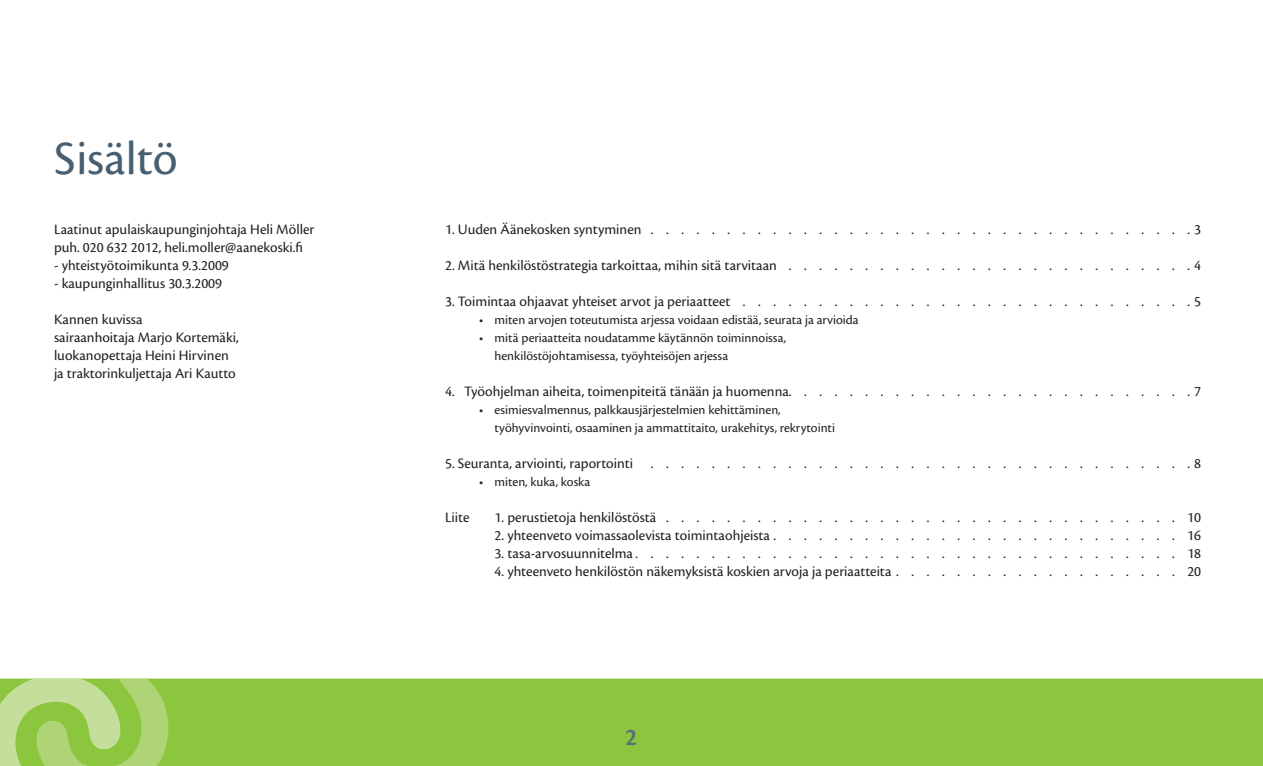
<style>
.page{position:relative;width:1263px;height:766px;background:#fff}
.page>*{position:absolute;margin:0;border:0;box-sizing:border-box;transform-origin:0 0}
.t1{font:49.5px "Cronos Pro";color:#475f71}
.t2{font:600 25.5px "Cronos Pro";color:#5b6f7b}
.t3{font:15px/18px "Cronos Pro";color:#231f20}
.t4{font:13.5px/18px "Cronos Pro";color:#231f20}
</style>
<div class="page">
<div style="left:0;top:678px;width:1263px;height:87px;background:#8bc63e"></div>
<svg style="left:0;top:678px;width:172px;height:87px"></svg>
<h1 class="t1" style="left:54px;top:130px;width:125px">Sisältö</h1>
<p class="t3" style="left:54px;top:220px;width:262px">Laatinut apulaiskaupunginjohtaja Heli Möller puh. 020 632 2012, heli.moller@aanekoski.fi</p>
<p class="t3" style="left:54px;top:256px;width:176px">- yhteistyötoimikunta 9.3.2009</p>
<p class="t3" style="left:54px;top:274px;width:170px">- kaupunginhallitus 30.3.2009</p>
<p class="t3" style="left:54px;top:310px;width:186px">Kannen kuvissa<br>sairaanhoitaja Marjo Kortemäki, luokanopettaja Heini Hirvinen ja traktorinkuljettaja Ari Kautto</p>
<p class="t3" style="left:445px;top:220px;width:758px">1. Uuden Äänekosken syntyminen ....................................3</p>
<p class="t3" style="left:445px;top:256px;width:757px">2. Mitä henkilöstöstrategia tarkoittaa, mihin sitä tarvitaan . . . . . . . . . . . . . . . . . . . . . . . . . . . 4</p>
<p class="t3" style="left:445px;top:292px;width:757px">3. Toimintaa ohjaavat yhteiset arvot ja periaatteet . . . . . . . . . . . . . . . . . . . . . . . . . . . . . . 5</p>
<p class="t4" style="left:479px;top:311px;width:381px">• miten arvojen toteutumista arjessa voidaan edistää, seurata ja arvioida</p>
<p class="t4" style="left:495px;top:329px;width:293px;text-indent:-15px">• mitä periaatteita noudatamme käytännön toiminnoissa, henkilöstö johtamisessa, työyhteisöjen arjessa</p>
<p class="t3" style="left:445px;top:382px;width:758px">4. Työohjelman aiheita, toimenpiteitä tänään ja huomenna. . . . . . . . . . . . . . . . . . . . . . . . . . . 7</p>
<p class="t4" style="left:495px;top:401px;width:342px;text-indent:-15px">• esimiesvalmennus, palkkausjärjestelmien kehittäminen, työhyvinvointi, osaaminen ja ammattitaito, urakehitys, rekrytointi</p>
<p class="t3" style="left:445px;top:454px;width:758px">5. Seuranta, arviointi, raportointi . . . . . . . . . . . . . . . . . . . . . . . . . . . . . . . . . . . . 8</p>
<p class="t4" style="left:479px;top:473px;width:113px">• miten, kuka, koska</p>
<p class="t3" style="left:445px;top:508px;width:26px">Liite</p>
<p class="t3" style="left:495px;top:508px;width:708px">1. perustietoja henkilöstöstä . . . . . . . . . . . . . . . . . . . . . . . . . . . . . . . . . . 10</p>
<p class="t3" style="left:495px;top:526px;width:708px">2. yhteenveto voimassaolevista toimintaohjeista . . . . . . . . . . . . . . . . . . . . . . . . . . . 16</p>
<p class="t3" style="left:495px;top:544px;width:708px">3. tasa-arvosuunnitelma . . . . . . . . . . . . . . . . . . . . . . . . . . . . . . . . . . . . 18</p>
<p class="t3" style="left:495px;top:562px;width:708px">4. yhteenveto henkilöstön näkemyksistä koskien arvoja ja periaatteita . . . . . . . . . . . . . . . . . . . 20</p>
<h2 class="t2" style="left:625px;top:721px;width:14px">2</h2>
</div>
